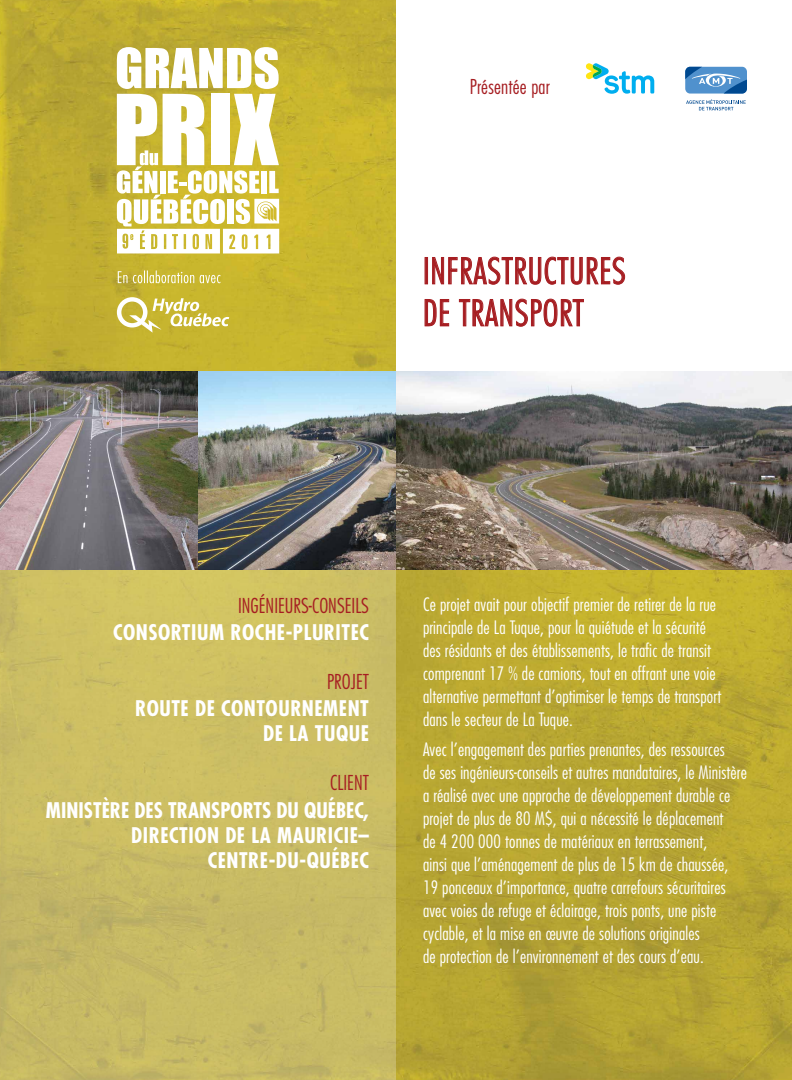
<style>
.page{position:relative;width:792px;height:1080px;background:#fff}
.page>*{position:absolute;margin:0;border:0;box-sizing:border-box;transform-origin:0 0}
.t1{font:300 condensed 35px/42px "Futura";letter-spacing:.125em;color:#a61e22}
.t2{font:700 condensed 21px/25.2px "Futura";letter-spacing:.025em;color:#fff;text-align:right}
.t3{font:700 condensed 21px "Futura";color:#fff}
.t4{font:300 condensed 20px "Futura";letter-spacing:.01em;color:#a61e22}
.t5{font:300 condensed 18px/23px "Futura";letter-spacing:.01em;color:#fff}
</style>
<div class="page">
<img style="left:0;top:0;width:792px;height:1080px">
<svg style="left:0;top:569px;width:396px;height:511px;background:#c9bc63"></svg>
<svg style="left:396px;top:0;width:396px;height:371px"></svg>
<svg style="left:117px;top:47px;width:162px;height:207px"></svg>
<svg style="left:117px;top:297px;width:112px;height:36px"></svg>
<svg style="left:118px;top:270px;width:102px;height:13px"></svg>
<div style="left:425px;top:257px;width:3px;height:27px;border:1px solid #a61e22"></div>
<svg style="left:432px;top:256px;width:193px;height:29px"></svg>
<svg style="left:424px;top:299px;width:25px;height:28px"></svg>
<svg style="left:459px;top:298px;width:125px;height:29px"></svg>
<svg style="left:585px;top:63px;width:69px;height:31px"></svg>
<svg style="left:685px;top:67px;width:62px;height:43px"></svg>
<img style="left:0;top:371px;width:792px;height:198px">
<p class="t4" style="left:470px;top:74px;width:82px">Présentée par</p>
<h1 class="t1" style="left:423px;top:249px;width:204px">Inf rastructures de transport</h1>
<p class="t4" style="left:238px;top:593px;width:132px">Ingénieurs-conseils</p>
<p class="t2" style="left:113px;top:620px;width:141px">CONSORTIUM ROCHE</p>
<p class="t2" style="left:286px;top:620px;width:75px">-PLURITEC</p>
<p class="t4" style="left:327px;top:669px;width:41px">Projet</p>
<p class="t2" style="left:135px;top:696px;width:235px">ROUTE DE CONTOURNEMENT<br>DE LA TUQUE</p>
<p class="t4" style="left:330px;top:770px;width:38px">Client</p>
<p class="t3" style="left:46px;top:796px;width:325px">MINISTÈRE DES TRANSPORTS DU QUÉBEC,</p>
<p class="t2" style="left:131px;top:822px;width:239px">DIRECTION DE LA MAURICIE–</p>
<p class="t2" style="left:208px;top:848px;width:153px">CENTRE-DU-QUÉBEC</p>
<p class="t5" style="left:423px;top:593px;width:300px">Ce projet avait pour objectif premier de retirer de la rue principale de La Tuque, pour la quiétude et la sécurité des résidants et des établissements, le trafic de transit comprenant 17 % de camions, tout en offrant une voie alternative permettant d’optimiser le temps de transport dans le secteur de La Tuque.</p>
<p class="t5" style="left:423px;top:737px;width:325px">Avec l’engagement des parties prenantes, des ressources<br>de ses ingénieurs-conseils et autres mandataires, le Ministère a réalisé avec une approche de développement durable ce projet de plus de 80 M$, qui a nécessité le déplacement<br>de 4 200 000 tonnes de matériaux en terrassement,<br>ainsi que l’aménagement de plus de 15 km de chaussée, 19 ponceaux d’importance, quatre carrefours sécuritaires avec voies de refuge et éclairage, trois ponts, une piste cyclable, et la mise en œuvre de solutions originales<br>de protection de l’environnement et des cours d’eau.</p>
</div>
